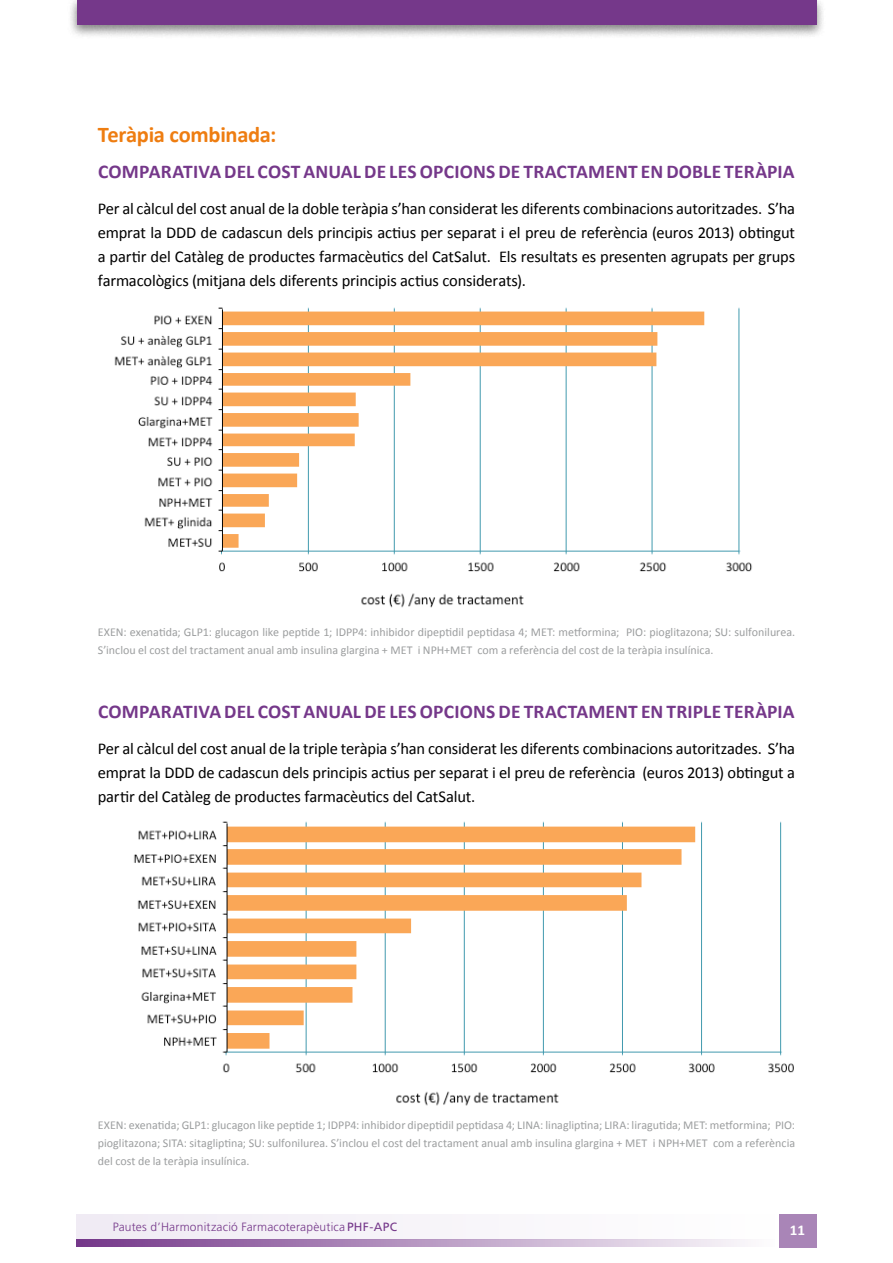
<style>
.page{position:relative;width:893px;height:1263px;background:#fff}
.page>*{position:absolute;margin:0;border:0;box-sizing:border-box;transform-origin:0 0}
.t1{font:700 22.5px "Calibri";letter-spacing:-.015em;color:#ee7d11}
.t2{font:700 19.5px "Calibri";letter-spacing:.01em;color:#75388a}
.t3{font:16.5px/24px "Calibri";letter-spacing:-.01em;color:#000;text-align:justify}
.t4{font:700 15px "Calibri";color:#fff}
.t5{font:12px/18px "Calibri";color:#9c9e9f}
.t6{font:300 12px "Frutiger";letter-spacing:.02em;color:#75388a}
.s1{font-weight:400}
</style>
<div class="page">
<div style="left:77px;top:1214px;width:698px;height:25px;background:#f7f4f9"></div>
<svg style="left:77px;top:1239px;width:671px;height:8px;background:#b595c1"></svg>
<div style="left:779px;top:1214px;width:37px;height:33px;background:#a985b7"></div>
<div style="left:67px;top:0;width:759px;height:39px;background:#000;opacity:.5"></div>
<div style="left:77px;top:0;width:739px;height:25px;background:#75388a"></div>
<img style="left:114px;top:307px;width:638px;height:301px">
<img style="left:134px;top:821px;width:660px;height:285px">
<h1 class="t1" style="left:98px;top:120px;width:180px">TERÀPIA COMBINADA:</h1>
<p class="t2" style="left:98px;top:159px;width:38px">COMPA</p>
<p class="t2" style="left:161px;top:159px;width:429px">RATIVA DE L COST ANUAL DE LES OPCIONS DE TRACTAME</p>
<p class="t2" style="left:615px;top:159px;width:179px">NT EN DOBLE TERÀPIA</p>
<p class="t3" style="left:98px;top:196px;width:699px">Per al càlcul del cost anual de la doble teràpia s’han considerat les diferents combinacions autoritzades. S’ha emprat la DDD de cadascun dels principis actius per separat i el preu de referència (euros 2013) obtingut a partir del Catàleg de productes farmacèutics del CatSalut. Els resultats es presenten agrupats per grups farmacològics (mitjana dels diferents principis actius considerats).</p>
<p class="t5" style="left:98px;top:623px;width:699px">EXEN: exenatida; GLP1: glucagon like peptide 1; IDPP4: inhibidor dipeptidil peptidasa 4; MET: metformina; PIO: pioglitazona; SU: sulfonilurea.<br>S’inclou el cost del tractament anual amb insulina glargina + MET i NPH+MET com a referència del cost de la teràpia insulínica.</p>
<p class="t2" style="left:98px;top:699px;width:38px">COMPA</p>
<p class="t2" style="left:161px;top:699px;width:430px">RATIVA DE L COST ANUAL DE LES OPCIONS DE TRACTAME</p>
<p class="t2" style="left:615px;top:699px;width:179px">NT EN TRIPLE TERÀPIA</p>
<p class="t3" style="left:98px;top:736px;width:699px">Per al càlcul del cost anual de la triple teràpia s’han considerat les diferents combinacions autoritzades. S’ha emprat la DDD de cadascun dels principis actius per separat i el preu de referència (euros 2013) obtingut a partir del Catàleg de productes farmacèutics del CatSalut.</p>
<p class="t5" style="left:98px;top:1116px;width:699px;text-align:justify">EXEN: exenatida; GLP1: glucagon like peptide 1; IDPP4: inhibidor dipeptidil peptidasa 4; LINA: linagliptina; LIRA: liragutida; MET: metformina; PIO: pioglitazona; SITA: sitagliptina; SU: sulfonilurea. S’inclou el cost del tractament anual amb insulina glargina + MET i NPH+MET com a referència del cost de la teràpia insulínica.</p>
<p class="t6" style="left:113px;top:1220px;width:286px">Pautes d’Harmonització Farmacoterapèutica <span class="s1">PHF-APC</span></p>
<p class="t4" style="left:790px;top:1220px;width:17px">11</p>
</div>
